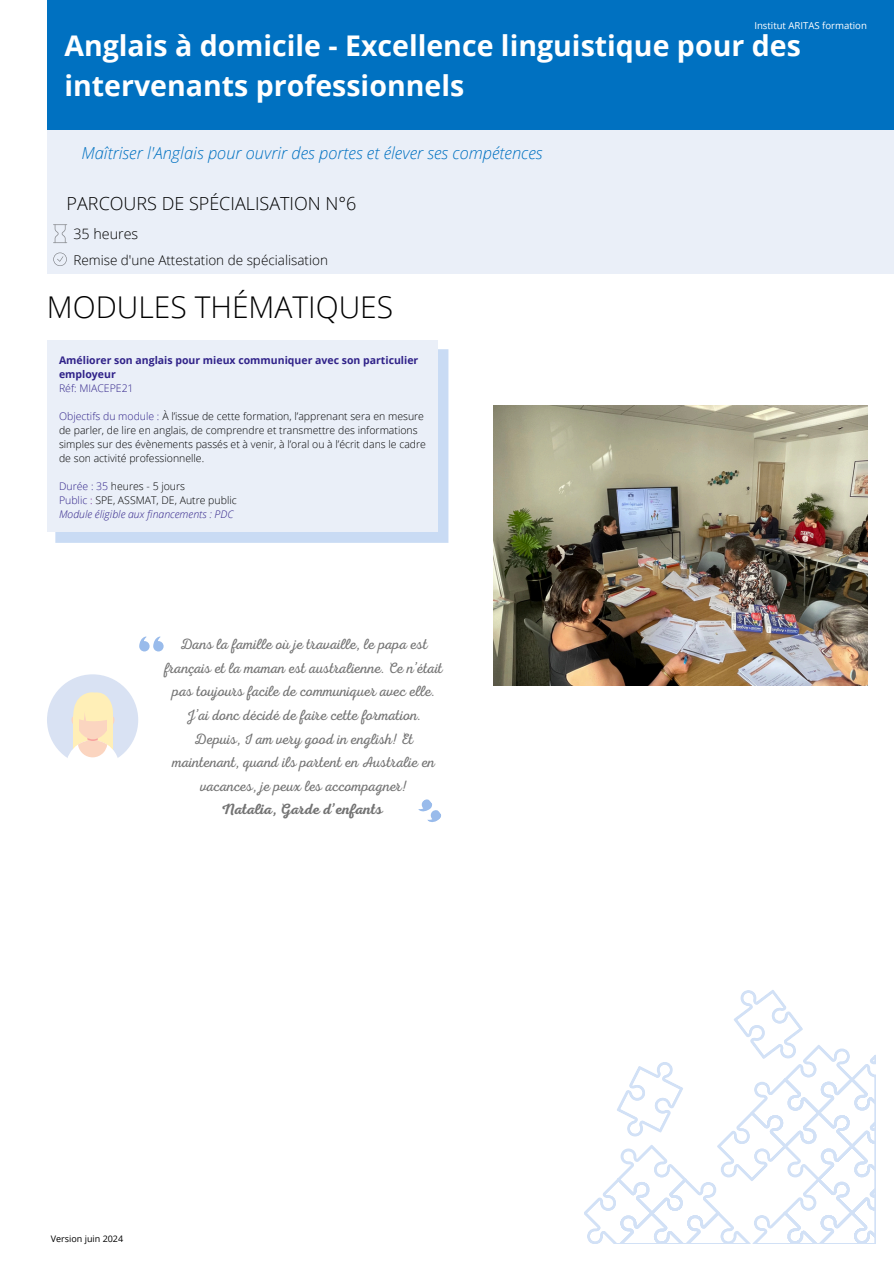
<style>
.page{position:relative;width:894px;height:1264px;background:#fff}
.page>*{position:absolute;margin:0;border:0;box-sizing:border-box;transform-origin:0 0}
.t1{font:300 30px "Open Sans";color:#000}
.t2{font:700 28.5px/39.3px "Open Sans";color:#fff}
.t3{font:300 18px "Open Sans";color:#000}
.t4{font:italic 300 16.5px "Open Sans";color:#0071c1}
.t5{font:300 15px/23.7px "Nexa Script";color:#737373;text-align:center}
.t6{font:300 14.25px "Open Sans";color:#000}
.t7{font:300 13.5px "Open Sans";color:#000}
.t8{font:300 10.5px/14px "Open Sans";color:#000}
.t9{font:700 10.5px/14px "Open Sans";color:#302289}
.t10{font:9.6px "Open Sans";color:#fff}
.t11{font:9px "Open Sans";color:#000}
.s1{font-weight:300}
.s2{color:#302289}
.s3{color:#680a82}
.s4{font-style:italic;color:#302289}
.s5{font-weight:600}
</style>
<div class="page">
<div style="left:47px;top:112px;width:846px;height:162px;background:#eaeff8"></div>
<div style="left:47px;top:0;width:846px;height:129px;background:#0071c1"></div>
<svg style="left:53px;top:224px;width:14px;height:19px"></svg>
<svg style="left:55px;top:349px;width:393px;height:194px;background:#ccddf4"></svg>
<div style="left:47px;top:341px;width:390px;height:190px;background:#eaeff8"></div>
<svg style="left:53px;top:252px;width:14px;height:14px"></svg>
<svg style="left:584px;top:990px;width:291px;height:253px"></svg>
<div style="left:47px;top:674px;width:91px;height:91px;background:#d9e2f3;border-radius:50%"></div>
<svg style="left:66px;top:692px;width:53px;height:73px"></svg>
<div style="left:73px;top:715px;width:6px;height:27px;background:#ffefb7"></div>
<div style="left:107px;top:715px;width:6px;height:27px;background:#ffefb7"></div>
<svg style="left:139px;top:636px;width:24px;height:15px"></svg>
<svg style="left:418px;top:799px;width:23px;height:23px"></svg>
<img style="left:493px;top:405px;width:373px;height:280px">
<p class="t10" style="left:754px;top:19px;width:114px">Institut ARITAS formation</p>
<h4 class="t2" style="left:64px;top:25px;width:737px">Anglais à domicile - Excellence linguistique pour des intervenants professionnels</h4>
<h6 class="t4" style="left:81px;top:141px;width:462px">Maîtriser l'Anglais pour ouvrir des portes et élever ses compétences</h6>
<p class="t3" style="left:67px;top:191px;width:291px">PARCOURS DE SPÉCIALISATION N°6</p>
<p class="t6" style="left:73px;top:224px;width:66px">35 heures</p>
<h5 class="t7" style="left:73px;top:250px;width:256px">Remise d'une Attestation de spécialisation</h5>
<h3 class="t1" style="left:47px;top:286px;width:347px">MODULES THÉMATIQUES</h3>
<h5 class="t9" style="left:59px;top:352px;width:361px">Améliorer son anglais pour mieux communiquer avec son particulier employeur<br><span class="s1">Réf: MIACEPE21</span></h5>
<h1 class="t8" style="left:59px;top:408px;width:368px"><span class="s2">Objectifs du module :</span> À l’issue de cette formation, l’apprenant sera en mesure de parler, de lire en anglais, de comprendre et transmettre des informations simples sur des évènements passés et à venir, à l’oral ou à l’écrit dans le cadre de son activité professionnelle.</h1>
<h6 class="t8" style="left:59px;top:478px;width:179px"><span class="s2">Durée : 35</span> heures - 5 jours<br><span class="s2">Public</span> <span class="s3">:</span> SPE, ASSMAT, DE, Autre public<br><span class="s4">Module éligible aux financements : PDC</span></h6>
<h6 class="t5" style="left:165px;top:632px;width:279px">Dans la famille où je travaille, le papa est français et la maman est australienne. Ce n’était pas toujours facile de communiquer avec elle.<br>J’ai donc décidé de faire cette formation.<br>Depuis, I am very good in english! Et maintenant, quand ils partent en Australie en vacances, je peux les accompagner!<br><span class="s5">Natalia, Garde d’enfants</span></h6>
<h6 class="t11" style="left:51px;top:1232px;width:74px">Version juin 2024</h6>
</div>
